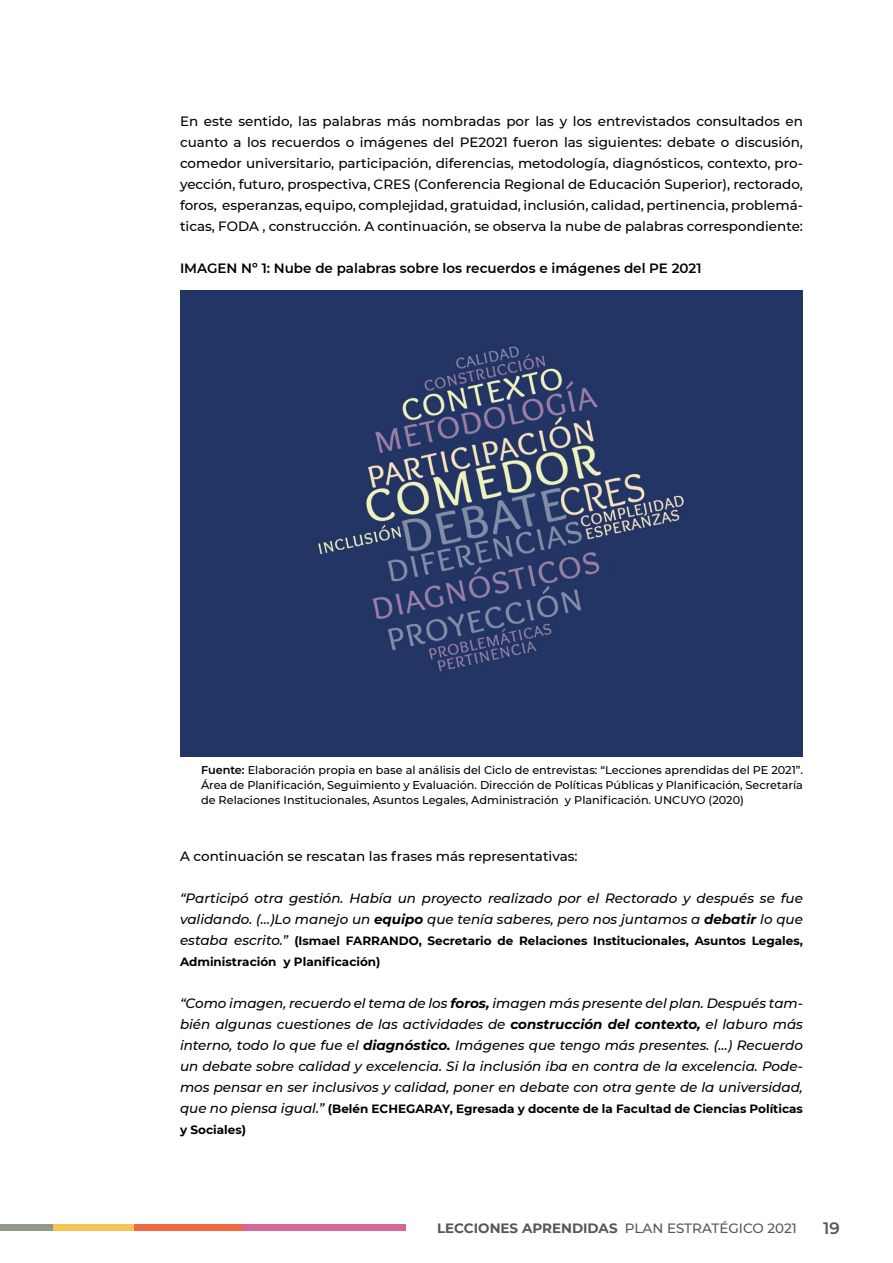
<style>
.page{position:relative;width:893px;height:1263px;background:#fff}
.page>*{position:absolute;margin:0;border:0;box-sizing:border-box;transform-origin:0 0}
.t1{font:600 16.5px "Montserrat";color:#575756}
.t2{font:500 13.5px/21px "Montserrat";color:#000;text-align:justify}
.t3{font:italic 500 13.5px/21px "Montserrat";color:#000}
.t4{font:600 13.5px "Montserrat";color:#000}
.t5{font:700 13.5px "Montserrat";color:#575756}
.t6{font:700 12px/21px "Montserrat";color:#000}
.t7{font:500 11.25px/15px "Montserrat";color:#000;text-align:justify}
.s1{font-weight:600}
.s2{font-weight:700}
.s3{font-weight:500;font-style:italic;font-size:13.5px}
.s4{font-weight:500}
</style>
<div class="page">
<div style="left:0;top:1224px;width:53px;height:7px;background:#91998a"></div>
<div style="left:53px;top:1224px;width:81px;height:7px;background:#f5c452"></div>
<div style="left:134px;top:1224px;width:109px;height:7px;background:#ed6942"></div>
<div style="left:243px;top:1224px;width:162px;height:7px;background:#d46999"></div>
<img style="left:180px;top:291px;width:623px;height:465px">
<p class="t2" style="left:180px;top:110px;width:624px">En este sentido, las palabras más nombradas por las y los entrevistados consultados en cuanto a los recuerdos o imágenes del PE2021 fueron las siguientes: debate o discusión, comedor universitario, participación, diferencias, metodología, diagnósticos, contexto, pro&shy;yección, futuro, prospectiva, CRES (Conferencia Regional de Educación Superior), rectorado, foros, esperanzas, equipo, complejidad, gratuidad, inclusión, calidad, pertinencia, problemá&shy;ticas, FODA , construcción. A continuación, se observa la nube de palabras correspondiente:</p>
<p class="t4" style="left:180px;top:259px;width:523px">IMAGEN Nº 1: Nube de palabras sobre los recuerdos e imágenes del PE 2021</p>
<p class="t7" style="left:201px;top:762px;width:603px"><span class="s1">Fuente:</span> Elaboración propia en base al análisis del Ciclo de entrevistas: “Lecciones aprendidas del PE 2021”.<br>Área de Planificación, Seguimiento y Evaluación. Dirección de Políticas Públicas y Planificación, Secretaría de Relaciones Institucionales, Asuntos Legales, Administración y Planificación. UNCUYO (2020)</p>
<p class="t2" style="left:180px;top:845px;width:399px">A continuación se rescatan las frases más representativas:</p>
<p class="t3" style="left:180px;top:887px;width:624px">“Participó otra gestión. Había un proyecto realizado por el Rectorado y después se fue validando. (…)Lo manejo un <span class="s2">equipo</span> que tenía saberes, pero nos juntamos a <span class="s2">debatir</span> lo que</p>
<p class="t6" style="left:180px;top:930px;width:624px"><span class="s3">estaba escrito.”</span> (Ismael FARRANDO, Secretario de Relaciones Institucionales, Asuntos Legales,<br>Administración y Planificación)</p>
<p class="t3" style="left:180px;top:992px;width:624px;text-align:justify">“Como imagen, recuerdo el tema de los <span class="s2">foros,</span> imagen más presente del plan. Después tam&shy;bién algunas cuestiones de las actividades de <span class="s2">construcción del contexto,</span> el laburo más interno, todo lo que fue el <span class="s2">diagnóstico.</span> Imágenes que tengo más presentes. (…) Recuerdo un debate sobre calidad y excelencia. Si la inclusión iba en contra de la excelencia. Pode&shy;mos pensar en ser inclusivos y calidad, poner en debate con otra gente de la universidad,</p>
<p class="t6" style="left:180px;top:1098px;width:624px"><span class="s3">que no piensa igual.”</span> (Belén ECHEGARAY, Egresada y docente de la Facultad de Ciencias Políticas y Sociales)</p>
<p class="t5" style="left:437px;top:1218px;width:361px">LECCIONES APRENDIDAS <span class="s4">PLAN ESTRATÉGICO 2021</span></p>
<p class="t1" style="left:823px;top:1217px;width:18px">19</p>
</div>
